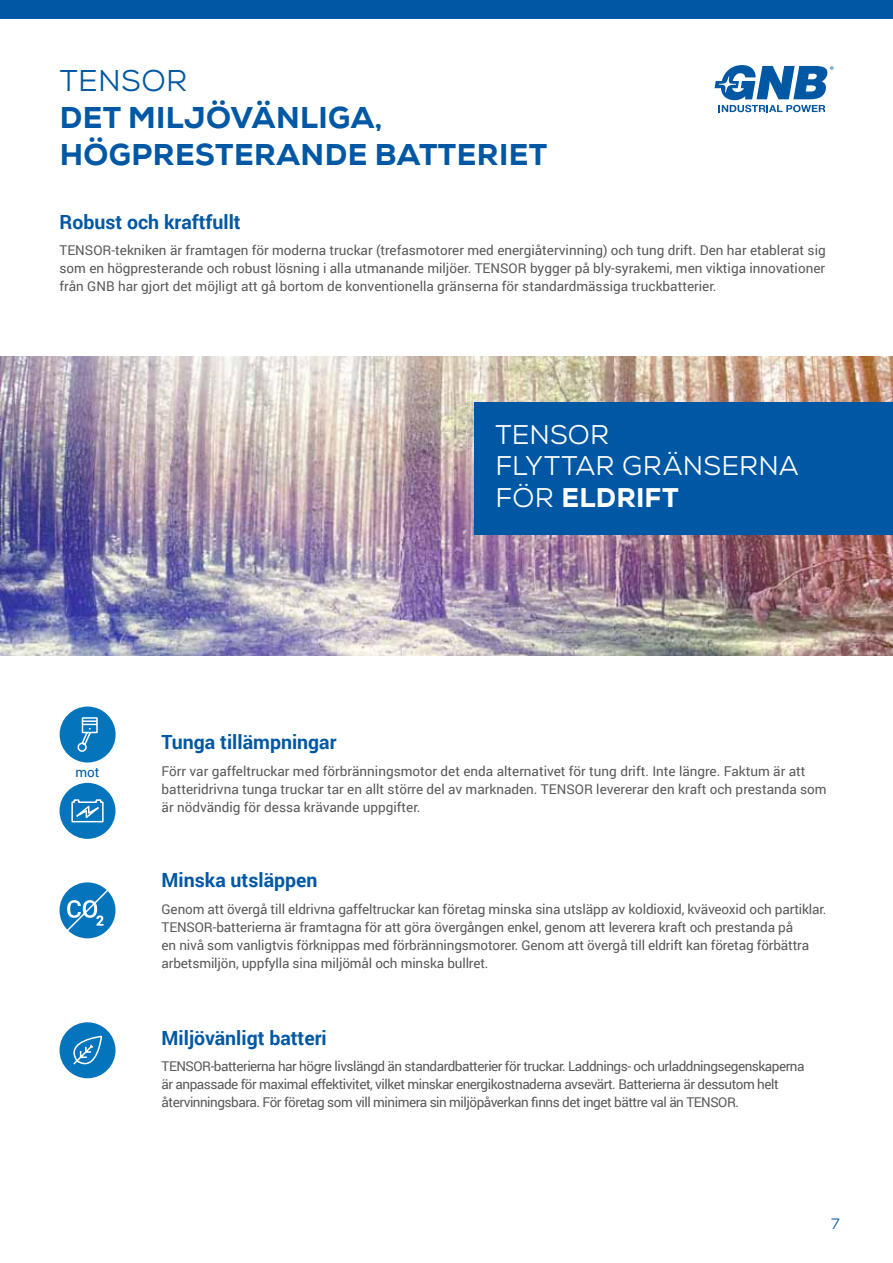
<style>
.page{position:relative;width:893px;height:1263px;background:#fff}
.page>*{position:absolute;margin:0;border:0;box-sizing:border-box;transform-origin:0 0}
.t1{font:800 30px/37px "Nexa";letter-spacing:.015em;color:#0058a4}
.t2{font:30px "Nexa";letter-spacing:.015em;color:#0058a4}
.t3{font:27px/31.5px "Nexa";letter-spacing:.005em;color:#fff}
.t4{font:700 19.5px "Roboto";color:#0058a4}
.t5{font:15px "Nexa";color:#0058a4}
.t6{font:13.5px/18px "Roboto";letter-spacing:-.01em;color:#58595b}
.t7{font:13.5px/18px "Roboto";letter-spacing:-.035em;color:#58595b}
.t8{font:13.5px "Roboto";color:#0058a4}
.s1{font-weight:800}
</style>
<div class="page">
<div style="left:0;top:0;width:893px;height:18px;background:#0058a4"></div>
<img style="left:1px;top:356px;width:892px;height:300px">
<div style="left:475px;top:402px;width:418px;height:132px;background:#0058a4"></div>
<div style="left:60px;top:706px;width:56px;height:56px;background:#0475bc;border-radius:50%"></div>
<div style="left:60px;top:783px;width:55px;height:56px;background:#0475bc;border-radius:50%"></div>
<svg style="left:63px;top:799px;width:49px;height:26px"></svg>
<svg style="left:77px;top:717px;width:21px;height:35px"></svg>
<div style="left:60px;top:1022px;width:55px;height:56px;background:#0475bc;border-radius:50%"></div>
<svg style="left:64px;top:1035px;width:39px;height:39px"></svg>
<svg style="left:59px;top:882px;width:57px;height:57px"></svg>
<svg style="left:714px;top:65px;width:119px;height:47px"></svg>
<h1 class="t2" style="left:60px;top:61px;width:129px">TENSOR</h1>
<h1 class="t1" style="left:60px;top:99px;width:324px">DET MILJÖVÄN LIGA,<br>HÖGPRESTER</h1>
<h1 class="t1" style="left:276px;top:136px;width:47px">ANDE</h1>
<h1 class="t1" style="left:375px;top:136px;width:65px">BATTER</h1>
<h1 class="t1" style="left:499px;top:136px;width:29px">IET</h1>
<h3 class="t4" style="left:60px;top:208px;width:183px">Robust och kraftfullt</h3>
<p class="t6" style="left:60px;top:241px;width:768px;text-align:justify">TENSOR-tekniken är framtagen för moderna truckar (trefasmotorer med energiåtervinning) och tung drift. Den har etablerat sig som en högpresterande och robust lösning i alla utmanande miljöer. TENSOR bygger på bly-syrakemi, men viktiga innovationer från GNB har gjort det möjligt att gå bortom de konventionella gränserna för standardmässiga truckbatterier.</p>
<h2 class="t3" style="left:496px;top:419px;width:67px">TENSOR<br>FLYTTAR</h2>
<h2 class="t3" style="left:496px;top:450px;width:208px;text-indent:126px">GRÄNSERNA<br>FÖR <span class="s1">ELDRIFT</span></h2>
<p class="t8" style="left:75px;top:763px;width:26px">mot</p>
<h3 class="t4" style="left:162px;top:728px;width:176px">Tunga tillämpningar</h3>
<p class="t6" style="left:162px;top:761px;width:667px">Förr var gaffeltruckar med förbränningsmotor det enda alternativet för tung drift. Inte längre. Faktum är att batteridrivna tunga truckar tar en allt större del av marknaden. TENSOR levererar den kraft och prestanda som är nödvändig för dessa krävande uppgifter.</p>
<h3 class="t4" style="left:162px;top:866px;width:157px">Minska utsläppen</h3>
<p class="t6" style="left:162px;top:899px;width:666px">Genom att övergå till eldrivna gaffeltruckar kan företag minska sina utsläpp av koldioxid, kväveoxid och partiklar.<br>TENSOR-batterierna är framtagna för att göra övergången enkel, genom att leverera kraft och prestanda på<br>en nivå som vanligtvis förknippas med förbränningsmotorer. Genom att övergå till eldrift kan företag förbättra arbetsmiljön, uppfylla sina miljömål och minska bullret.</p>
<h3 class="t4" style="left:162px;top:1024px;width:167px">Miljövänligt batteri</h3>
<p class="t7" style="left:162px;top:1057px;width:644px">TENSOR-batterierna har högre livslängd än standardbatterier för truckar. Laddnings- och urladdningsegenskaperna är anpassade för maximal effektivitet, vilket minskar energikostnaderna avsevärt. Batterierna är dessutom helt återvinningsbara. För företag som vill minimera sin miljöpåverkan finns det inget bättre val än TENSOR.</p>
<p class="t5" style="left:831px;top:1214px;width:10px">7</p>
</div>
